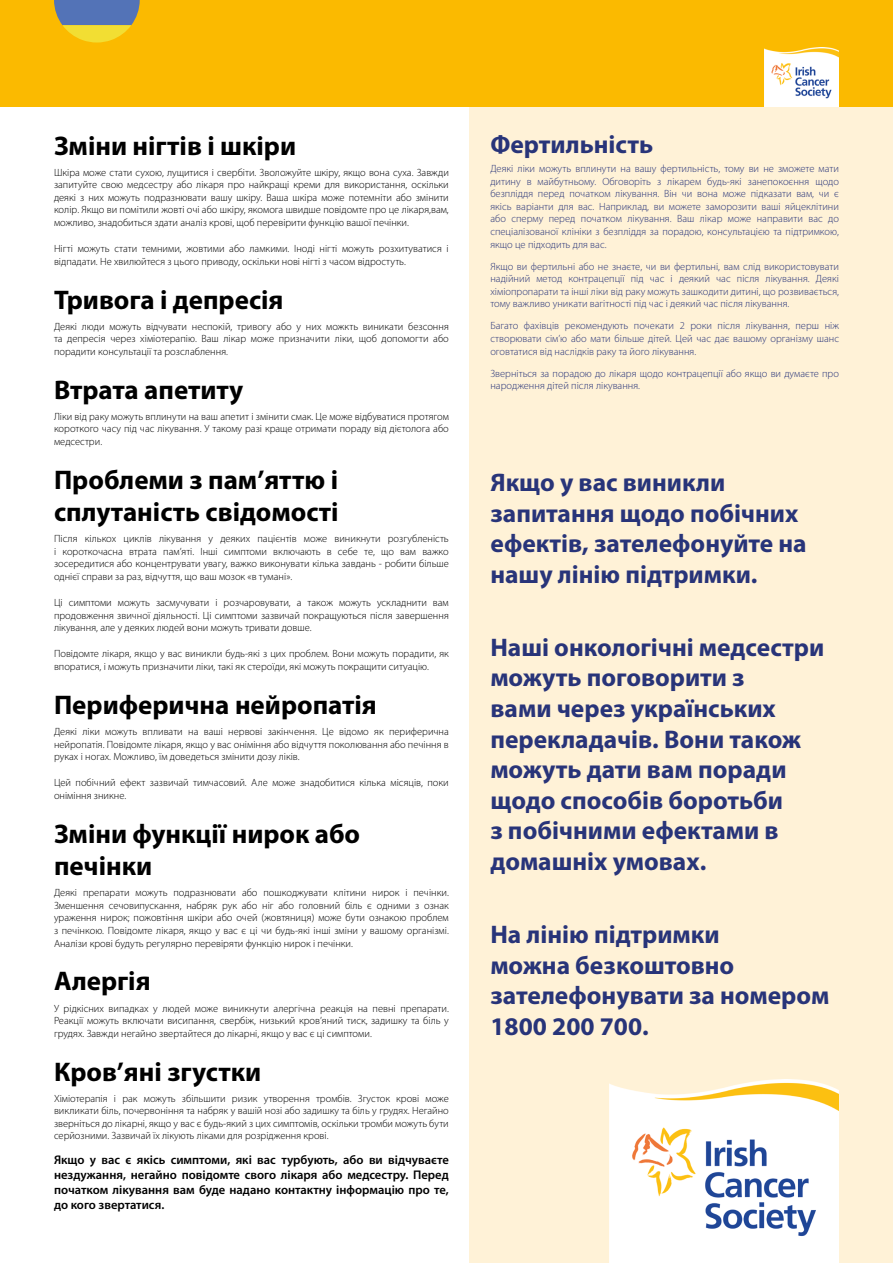
<style>
.page{position:relative;width:893px;height:1263px;background:#fff}
.page>*{position:absolute;margin:0;border:0;box-sizing:border-box;transform-origin:0 0}
.title_blk_ukr{font:700 27px/32.4px "Myriad Pro";color:#000}
.title_blu_ukr{font:700 25.5px/30.6px "Myriad Pro";color:#283479}
.body_blk_ukr{font:600 12.6px/15px "Myriad Pro";color:#000;text-align:justify}
.body_blk_ukr-2{font:300 10.5px/12.6px "Myriad Pro";color:#000;text-align:justify}
.body_blu_ukr{font:300 10.5px/12.6px "Myriad Pro";color:#283479;text-align:justify}
</style>
<div class="page">
<div style="left:470px;top:81px;width:423px;height:1182px;background:#fff2d7"></div>
<div style="left:0;top:0;width:893px;height:107px;background:#fbba00"></div>
<img style="left:765px;top:47px;width:74px;height:60px">
<svg style="left:54px;top:0;width:86px;height:43px"></svg>
<img style="left:609px;top:1079px;width:230px;height:184px">
<p class="title_blk_ukr" style="left:54px;top:128px;width:244px">Зміни нігтів і шкіри</p>
<p class="body_blk_ukr-2" style="left:54px;top:166px;width:396px">Шкіра може стати сухою, лущитися і свербіти. Зволожуйте шкіру, якщо вона суха. Завжди запитуйте свою медсестру або лікаря про найкращі креми для використання, оскільки деякі з них можуть подразнювати вашу шкіру. Ваша шкіра може потемніти або змінити колір. Якщо ви помітили жовті очі або шкіру, якомога швидше повідомте про це лікаря,вам, можливо, знадобиться здати аналіз крові, щоб перевірити функцію вашої печінки.</p>
<p class="body_blk_ukr-2" style="left:54px;top:242px;width:396px">Нігті можуть стати темними, жовтими або ламкими. Іноді нігті можуть розхитуватися і відпадати. Не хвилюйтеся з цього приводу, оскільки нові нігті з часом відростуть.</p>
<p class="title_blk_ukr" style="left:54px;top:282px;width:231px">Тривога і депресія</p>
<p class="body_blk_ukr-2" style="left:54px;top:320px;width:396px">Деякі люди можуть відчувати неспокій, тривогу або у них можкть виникати безсоння та депресія через хіміотерапію. Ваш лікар може призначити ліки, щоб допомогти або порадити консультації та розслаблення.</p>
<p class="title_blk_ukr" style="left:54px;top:372px;width:191px">Втрата апетиту</p>
<p class="body_blk_ukr-2" style="left:54px;top:410px;width:396px">Ліки від раку можуть вплинути на ваш апетит і змінити смак. Це може відбуватися протягом короткого часу під час лікування. У такому разі краще отримати пораду від дієтолога або медсестри.</p>
<p class="title_blk_ukr" style="left:54px;top:463px;width:286px">Проблеми з пам’яттю і сплутаність свідомості</p>
<p class="body_blk_ukr-2" style="left:54px;top:532px;width:396px">Після кількох циклів лікування у деяких пацієнтів може виникнути розгубленість і короткочасна втрата пам’яті. Інші симптоми включають в себе те, що вам важко зосередитися або концентрувати увагу, важко виконувати кілька завдань - робити більше однієї справи за раз, відчуття, що ваш мозок «в тумані».</p>
<p class="body_blk_ukr-2" style="left:54px;top:596px;width:396px">Ці симптоми можуть засмучувати і розчаровувати, а також можуть ускладнити вам продовження звичної діяльності. Ці симптоми зазвичай покращуються після завершення лікування, але у деяких людей вони можуть тривати довше.</p>
<p class="body_blk_ukr-2" style="left:54px;top:647px;width:396px">Повідомте лікаря, якщо у вас виникли будь-які з цих проблем. Вони можуть порадити, як впоратися, і можуть призначити ліки, такі як стероїди, які можуть покращити ситуацію.</p>
<p class="title_blk_ukr" style="left:54px;top:688px;width:324px">Периферична нейропатія</p>
<p class="body_blk_ukr-2" style="left:54px;top:725px;width:396px">Деякі ліки можуть впливати на ваші нервові закінчення. Це відомо як периферична нейропатія. Повідомте лікаря, якщо у вас оніміння або відчуття поколювання або печіння в руках і ногах. Можливо, їм доведеться змінити дозу ліків.</p>
<p class="body_blk_ukr-2" style="left:54px;top:776px;width:396px">Цей побічний ефект зазвичай тимчасовий. Але може знадобитися кілька місяців, поки оніміння зникне.</p>
<p class="title_blk_ukr" style="left:54px;top:816px;width:308px">Зміни функції нирок або печінки</p>
<p class="body_blk_ukr-2" style="left:54px;top:886px;width:396px">Деякі препарати можуть подразнювати або пошкоджувати клітини нирок і печінки.<br>Зменшення сечовипускання, набряк рук або ніг або головний біль є одними з ознак ураження нирок; пожовтіння шкіри або очей (жовтяниця) може бути ознакою проблем з печінкою. Повідомте лікаря, якщо у вас є ці чи будь-які інші зміни у вашому організмі.<br>Аналізи крові будуть регулярно перевіряти функцію нирок і печінки.</p>
<p class="title_blk_ukr" style="left:54px;top:964px;width:98px">Алергія</p>
<p class="body_blk_ukr-2" style="left:54px;top:1001px;width:396px">У рідкісних випадках у людей може виникнути алергічна реакція на певні препарати.<br>Реакції можуть включати висипання, свербіж, низький кров’яний тиск, задишку та біль у грудях. Завжди негайно звертайтеся до лікарні, якщо у вас є ці симптоми.</p>
<p class="title_blk_ukr" style="left:54px;top:1054px;width:209px">Кров’яні згустки</p>
<p class="body_blk_ukr-2" style="left:54px;top:1092px;width:396px">Хіміотерапія і рак можуть збільшити ризик утворення тромбів. Згусток крові може викликати біль, почервоніння та набряк у вашій нозі або задишку та біль у грудях. Негайно зверніться до лікарні, якщо у вас є будь-який з цих симптомів, оскільки тромби можуть бути серйозними. Зазвичай їх лікують ліками для розрідження крові.</p>
<p class="body_blk_ukr" style="left:54px;top:1152px;width:396px">Якщо у вас є якісь симптоми, які вас турбують, або ви відчуваєте нездужання, негайно повідомте свого лікаря або медсестру. Перед початком лікування вам буде надано контактну інформацію про те, до кого звертатися.</p>
<p class="title_blu_ukr" style="left:490px;top:129px;width:164px">Фертильність</p>
<p class="body_blu_ukr" style="left:490px;top:162px;width:350px">Деякі ліки можуть вплинути на вашу фертильність, тому ви не зможете мати дитину в майбутньому. Обговоріть з лікарем будь-які занепокоєння щодо безпліддя перед початком лікування. Він чи вона може підказати вам, чи є якісь варіанти для вас. Наприклад, ви можете заморозити ваші яйцеклітини або сперму перед початком лікування. Ваш лікар може направити вас до спеціалізованої клініки з безпліддя за порадою, консультацією та підтримкою, якщо це підходить для вас.</p>
<p class="body_blu_ukr" style="left:490px;top:260px;width:350px">Якщо ви фертильні або не знаєте, чи ви фертильні, вам слід використовувати надійний метод контрацепції під час і деякий час після лікування. Деякі хіміопропарати та інші ліки від раку можуть зашкодити дитині, що розвивається, тому важливо уникати вагітності під час і деякий час після лікування.</p>
<p class="body_blu_ukr" style="left:490px;top:319px;width:350px">Багато фахівців рекомендують почекати 2 роки після лікування, перш ніж створювати сім’ю або мати більше дітей. Цей час дає вашому організму шанс оговтатися від наслідків раку та його лікування.</p>
<p class="body_blu_ukr" style="left:490px;top:367px;width:350px">Зверніться за порадою до лікаря щодо контрацепції або якщо ви думаєте про народження дітей після лікування.</p>
<p class="title_blu_ukr" style="left:490px;top:466px;width:318px">Якщо у вас виникли запитання щодо побічних ефектів, зателефонуйте на нашу лінію підтримки.</p>
<p class="title_blu_ukr" style="left:490px;top:631px;width:335px">Наші онкологічні медсестри можуть поговорити з<br>вами через українських перекладачів. Вони також можуть дати вам поради щодо способів боротьби<br>з побічними ефектами в домашніх умовах.</p>
<p class="title_blu_ukr" style="left:490px;top:918px;width:341px">На лінію підтримки<br>можна безкоштовно зателефонувати за номером<br>1800 200 700.</p>
</div>
